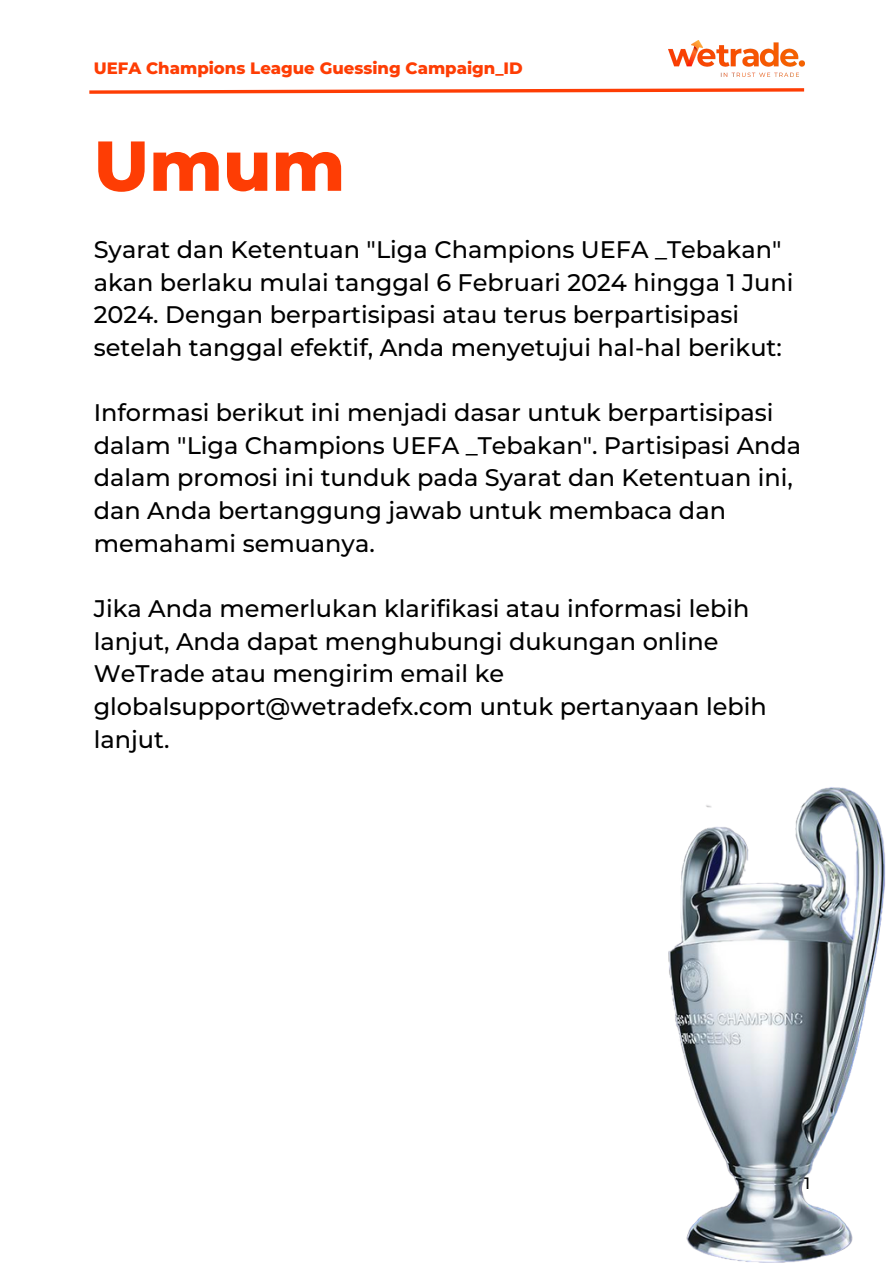
<style>
.page{position:relative;width:893px;height:1264px;background:#fff}
.page>*{position:absolute;margin:0;border:0;box-sizing:border-box;transform-origin:0 0}
.t1{font:800 70.5px "Montserrat";color:#fe3d04}
.t2{font:500 24px/32.7px "Montserrat";color:#000}
.t3{font:800 16.5px "Montserrat";color:#fe3d04}
.t4{font:500 16.5px "Montserrat";color:#000}
</style>
<div class="page">
<svg style="left:89px;top:88px;width:716px;height:6px"></svg>
<img style="left:668px;top:41px;width:136px;height:36px">
<img style="left:668px;top:787px;width:217px;height:475px">
<h1 class="t3" style="left:94px;top:58px;width:430px">UEFA Champions League Guessing Campaign_ID</h1>
<h2 class="t1" style="left:94px;top:122px;width:253px">Umum</h2>
<h2 class="t2" style="left:94px;top:233px;width:701px">Syarat dan Ketentuan "Liga Champions UEFA _Tebakan" akan berlaku mulai tanggal 6 Februari 2024 hingga 1 Juni 2024. Dengan berpartisipasi atau terus berpartisipasi setelah tanggal efektif, Anda menyetujui hal-hal berikut:</h2>
<h2 class="t2" style="left:94px;top:396px;width:709px">Informasi berikut ini menjadi dasar untuk berpartisipasi dalam "Liga Champions UEFA _Tebakan". Partisipasi Anda dalam promosi ini tunduk pada Syarat dan Ketentuan ini, dan Anda bertanggung jawab untuk membaca dan memahami semuanya.</h2>
<p class="t2" style="left:94px;top:592px;width:674px">Jika Anda memerlukan klarifikasi atau informasi lebih lanjut, Anda dapat menghubungi dukungan online WeTrade atau mengirim email ke globalsupport@wetradefx.com untuk pertanyaan lebih lanjut.</p>
<p class="t4" style="left:804px;top:1173px;width:8px">1</p>
</div>
